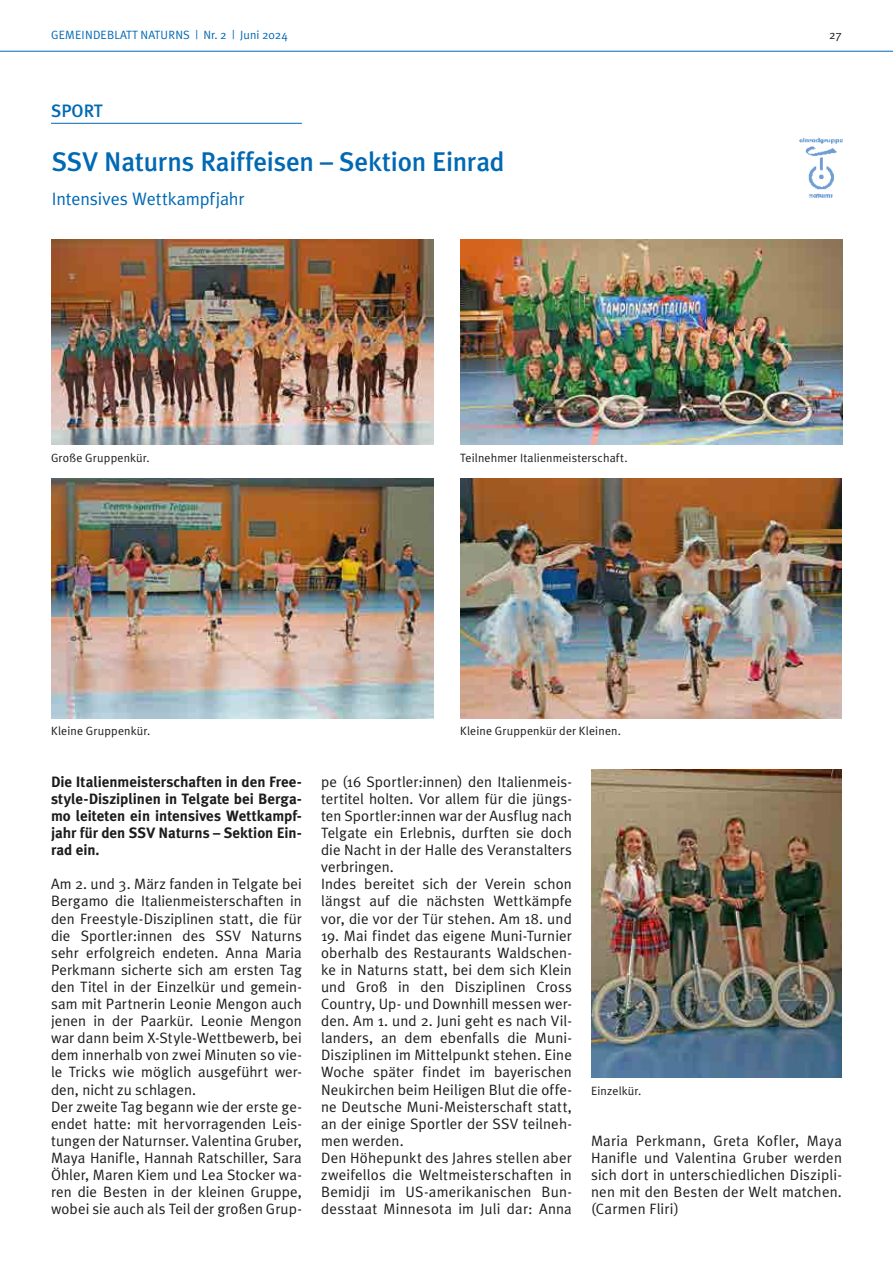
<style>
.page{position:relative;width:893px;height:1263px;background:#fff}
.page>*{position:absolute;margin:0;border:0;box-sizing:border-box;transform-origin:0 0}
.t1{font:500 27px "Meta Plus";letter-spacing:-.01em;color:#0069b4}
.t2{font:18px "Meta Plus Normal";letter-spacing:-.005em;color:#0069b4}
.t3{font:500 18px "Meta Plus";color:#0069b4}
.t4{font:15px/17.1px "Meta Plus Normal";letter-spacing:.005em;color:#1c1c1b}
.t5{font:700 15px/17.1px "Meta Plus";color:#1c1c1b;text-align:justify}
.t6{font:12px "Meta Plus Normal";letter-spacing:.01em;color:#1c1c1b}
.t7{font:12px "Meta Plus Normal";letter-spacing:.01em;color:#0069b4}
</style>
<div class="page">
<hr style="left:0;top:51px;width:893px;height:1px;background:#0069b4">
<hr style="left:51px;top:123px;width:251px;height:1px;background:#0069b4">
<img style="left:799px;top:137px;width:44px;height:61px">
<img style="left:591px;top:770px;width:251px;height:307px">
<img style="left:460px;top:479px;width:382px;height:239px">
<img style="left:51px;top:239px;width:383px;height:206px">
<img style="left:460px;top:239px;width:383px;height:206px">
<img style="left:51px;top:479px;width:383px;height:239px">
<p class="t7" style="left:51px;top:28px;width:238px">GEMEINDEBLATT NATURNS | Nr. 2 | Juni 2024</p>
<p class="t6" style="left:829px;top:28px;width:14px">27</p>
<p class="t3" style="left:51px;top:100px;width:53px">SPORT</p>
<h1 class="t1" style="left:52px;top:146px;width:454px">SSV Naturns Raiffeisen – Sektion Einrad</h1>
<p class="t2" style="left:52px;top:189px;width:194px">Intensives Wettkampfjahr</p>
<p class="t6" style="left:51px;top:451px;width:100px">Große Gruppenkür.</p>
<p class="t6" style="left:460px;top:451px;width:169px">Teilnehmer Italienmeisterschaft.</p>
<p class="t6" style="left:51px;top:724px;width:101px">Kleine Gruppenkür.</p>
<p class="t5" style="left:51px;top:773px;width:252px">Die Italienmeisterschaften in den Free&shy;style-Disziplinen in Telgate bei Berga&shy;mo leiteten ein intensives Wettkampf&shy;jahr für den SSV Naturns – Sektion Ein&shy;rad ein.</p>
<p class="t4" style="left:51px;top:875px;width:252px">Am 2. und 3. März fanden in Telgate bei Bergamo die Italienmeisterschaften in den Freestyle-Disziplinen statt, die für die Sportler:innen des SSV Naturns sehr erfolgreich endeten. Anna Maria Perkmann sicherte sich am ersten Tag den Titel in der Einzelkür und gemein&shy;sam mit Partnerin Leonie Mengon auch jenen in der Paarkür. Leonie Mengon war dann beim X-Style-Wettbewerb, bei dem innerhalb von zwei Minuten so vie&shy;le Tricks wie möglich ausgeführt wer&shy;den, nicht zu schlagen.<br>Der zweite Tag begann wie der erste ge&shy;endet hatte: mit hervorragenden Leis&shy;tungen der Naturnser. Valentina Gruber, Maya Hanifle, Hannah Ratschiller, Sara Öhler, Maren Kiem und Lea Stocker wa&shy;ren die Besten in der kleinen Gruppe, wobei sie auch als Teil der großen Grup-</p>
<p class="t6" style="left:460px;top:724px;width:162px">Kleine Gruppenkür der Kleinen.</p>
<p class="t4" style="left:321px;top:773px;width:252px">pe (16 Sportler:innen) den Italienmeis&shy;tertitel holten. Vor allem für die jüngs&shy;ten Sportler:innen war der Ausflug nach Telgate ein Erlebnis, durften sie doch die Nacht in der Halle des Veranstalters verbringen.<br>Indes bereitet sich der Verein schon längst auf die nächsten Wettkämpfe vor, die vor der Tür stehen. Am 18. und</p>
<p class="t4" style="left:321px;top:927px;width:252px">19. Mai findet das eigene Muni-Turnier oberhalb des Restaurants Waldschen&shy;ke in Naturns statt, bei dem sich Klein und Groß in den Disziplinen Cross Country, Up- und Downhill messen wer&shy;den. Am 1. und 2. Juni geht es nach Vil&shy;landers, an dem ebenfalls die Muni-Disziplinen im Mittelpunkt stehen. Eine Woche später findet im bayerischen Neukirchen beim Heiligen Blut die offe&shy;ne Deutsche Muni-Meisterschaft statt, an der einige Sportler der SSV teilneh&shy;men werden.<br>Den Höhepunkt des Jahres stellen aber zweifellos die Weltmeisterschaften in Bemidji im US-amerikanischen Bun&shy;desstaat Minnesota im Juli dar: Anna</p>
<p class="t6" style="left:591px;top:1083px;width:52px">Einzelkür.</p>
<p class="t4" style="left:591px;top:1132px;width:252px;text-align:justify">Maria Perkmann, Greta Kofler, Maya Hanifle und Valentina Gruber werden sich dort in unterschiedlichen Diszipli&shy;nen mit den Besten der Welt matchen. (Carmen Fliri)</p>
</div>
